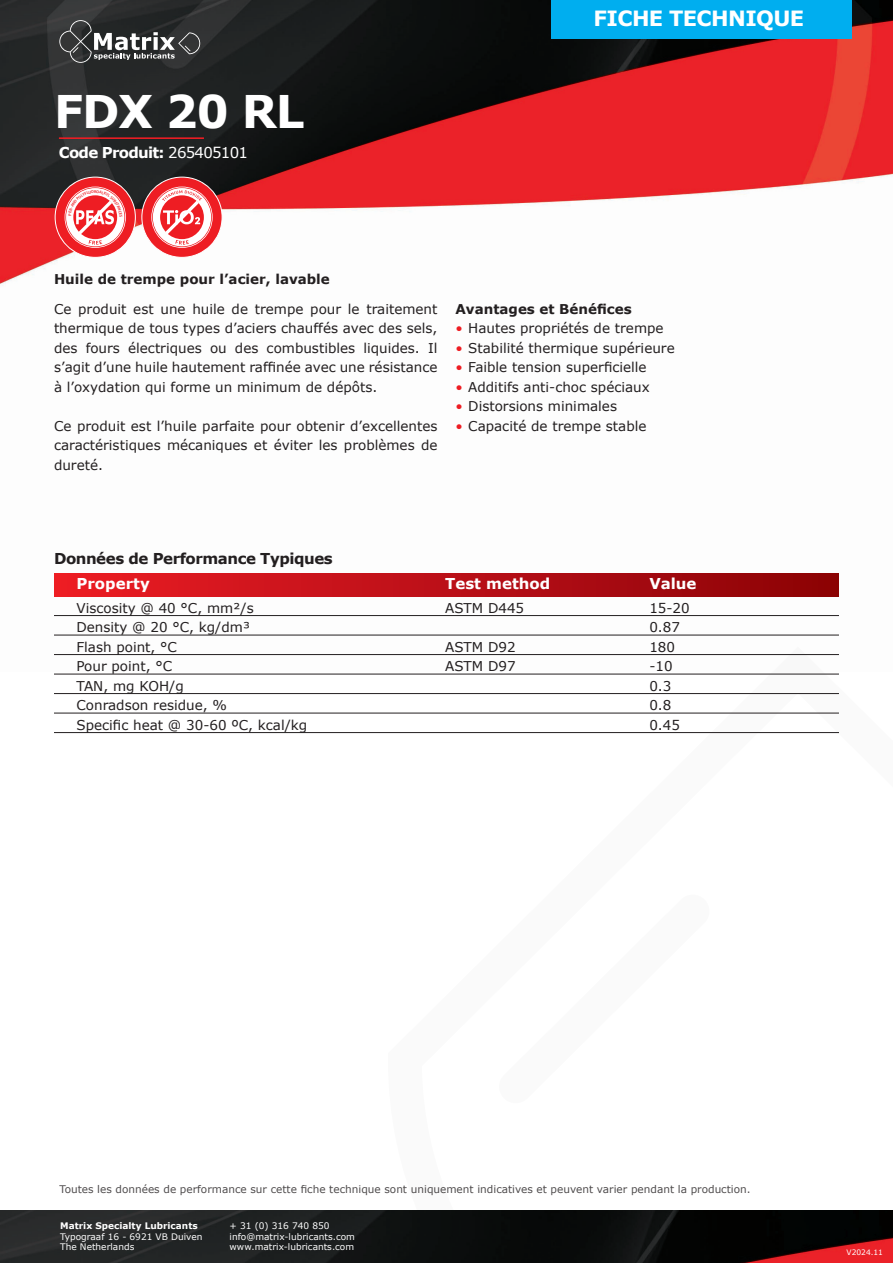
<style>
.page{position:relative;width:893px;height:1263px;background:#fff}
.page>*{position:absolute;margin:0;border:0;box-sizing:border-box;transform-origin:0 0}
.t1{font:700 45px "Verdana";letter-spacing:-.025em;color:#fff}
.t2{font:700 21px "Verdana";letter-spacing:-.03em;color:#fff}
.t3{font:700 15px "Verdana";letter-spacing:-.03em;color:#231f20}
.t4{font:700 15px "Verdana";color:#fff}
.t5{font:700 15px "Verdana";letter-spacing:-.05em;color:#fff}
.t6{font:13.5px/19.5px "Verdana";color:#231f20;text-align:justify}
.t7{font:700 13.5px "Verdana";color:#231f20}
.t8{font:10.5px "Verdana";color:#231f20}
.t9{font:9px/10.5px "Verdana";color:#fff}
.t10{font:700 9px "Verdana";color:#fff}
.t11{font:7.5px "Verdana";color:#fff}
.s1{font-weight:400}
.s2{color:#ee1d23}
</style>
<div class="page">
<img style="left:0;top:0;width:893px;height:656px">
<svg style="left:388px;top:646px;width:505px;height:565px"></svg>
<div style="left:551px;top:0;width:301px;height:38px;background:#00aeef"></div>
<svg style="left:59px;top:20px;width:141px;height:43px;background:#505152"></svg>
<img style="left:0;top:1211px;width:893px;height:52px">
<div style="left:54px;top:573px;width:785px;height:23px;background:linear-gradient(to right,#ec1d26,#8a0207)"></div>
<hr style="left:54px;top:615px;width:785px;height:1px;background:#231f20">
<hr style="left:54px;top:635px;width:785px;height:1px;background:#231f20">
<hr style="left:54px;top:654px;width:785px;height:1px;background:#231f20">
<hr style="left:54px;top:674px;width:785px;height:1px;background:#231f20">
<hr style="left:54px;top:693px;width:785px;height:1px;background:#231f20">
<hr style="left:54px;top:713px;width:785px;height:1px;background:#231f20">
<hr style="left:54px;top:732px;width:785px;height:1px;background:#231f20">
<hr style="left:59px;top:137px;width:145px;height:2px;background:#ee1d23">
<svg style="left:55px;top:177px;width:168px;height:81px"></svg>
<h1 class="t1" style="left:54px;top:83px;width:252px">FDX 20 RL</h1>
<p class="t5" style="left:59px;top:143px;width:191px">Code Produit: <span class="s1">265405101</span></p>
<h2 class="t2" style="left:594px;top:5px;width:212px">FICHE TECHNIQUE</h2>
<p class="t7" style="left:54px;top:270px;width:277px">Huile de trempe pour l’acier, lavable</p>
<p class="t6" style="left:54px;top:299px;width:385px">Ce produit est une huile de trempe pour le traitement thermique de tous types d’aciers chauffés avec des sels, des fours électriques ou des combustibles liquides. Il s’agit d’une huile hautement raffinée avec une résistance à l’oxydation qui forme un minimum de dépôts.</p>
<p class="t6" style="left:54px;top:416px;width:385px">Ce produit est l’huile parfaite pour obtenir d’excellentes caractéristiques mécaniques et éviter les problèmes de dureté.</p>
<p class="t7" style="left:455px;top:300px;width:178px">Avantages et Bénéfices</p>
<p class="t6" style="left:455px;top:319px;width:210px"><span class="s2">•</span> Hautes propriétés de trempe</p>
<p class="t6" style="left:455px;top:338px;width:221px"><span class="s2">•</span> Stabilité thermique supérieure</p>
<p class="t6" style="left:455px;top:358px;width:193px"><span class="s2">•</span> Faible tension superficielle</p>
<p class="t6" style="left:455px;top:377px;width:196px"><span class="s2">•</span> Additifs anti-choc spéciaux</p>
<p class="t6" style="left:455px;top:397px;width:163px"><span class="s2">•</span> Distorsions minimales</p>
<p class="t6" style="left:455px;top:416px;width:192px"><span class="s2">•</span> Capacité de trempe stable</p>
<p class="t3" style="left:54px;top:548px;width:280px">Données de Performance Typiques</p>
<p class="t4" style="left:76px;top:574px;width:75px">Property</p>
<p class="t4" style="left:445px;top:574px;width:107px">Test method</p>
<p class="t4" style="left:649px;top:574px;width:49px">Value</p>
<p class="t6" style="left:76px;top:598px;width:179px">Viscosity @ 40 °C, mm²/s</p>
<p class="t6" style="left:445px;top:598px;width:81px">ASTM D445</p>
<p class="t6" style="left:649px;top:598px;width:42px">15-20</p>
<p class="t6" style="left:76px;top:618px;width:175px">Density @ 20 °C, kg/dm³</p>
<p class="t6" style="left:649px;top:618px;width:32px">0.87</p>
<p class="t6" style="left:76px;top:637px;width:102px">Flash point, °C</p>
<p class="t6" style="left:445px;top:637px;width:72px">ASTM D92</p>
<p class="t6" style="left:649px;top:637px;width:27px">180</p>
<p class="t6" style="left:76px;top:657px;width:97px">Pour point, °C</p>
<p class="t6" style="left:445px;top:657px;width:72px">ASTM D97</p>
<p class="t6" style="left:649px;top:657px;width:25px">-10</p>
<p class="t6" style="left:76px;top:676px;width:109px">TAN, mg KOH/g</p>
<p class="t6" style="left:649px;top:676px;width:24px">0.3</p>
<p class="t6" style="left:76px;top:696px;width:152px">Conradson residue, %</p>
<p class="t6" style="left:649px;top:696px;width:24px">0.8</p>
<p class="t6" style="left:76px;top:715px;width:232px">Specific heat @ 30-60 ºC, kcal/kg</p>
<p class="t6" style="left:649px;top:715px;width:32px">0.45</p>
<p class="t8" style="left:59px;top:1183px;width:693px">Toutes les données de performance sur cette fiche technique sont uniquement indicatives et peuvent varier pendant la production.</p>
<p class="t10" style="left:60px;top:1220px;width:139px">Matrix Specialty Lubricants</p>
<p class="t9" style="left:60px;top:1231px;width:144px">Typograaf 16 - 6921 VB Duiven<br>The Netherlands</p>
<p class="t9" style="left:230px;top:1221px;width:127px">+ 31 (0) 316 740 850 info@matrix-lubricants.com www.matrix-lubricants.com</p>
<p class="t11" style="left:847px;top:1247px;width:38px">V2024.11</p>
</div>
